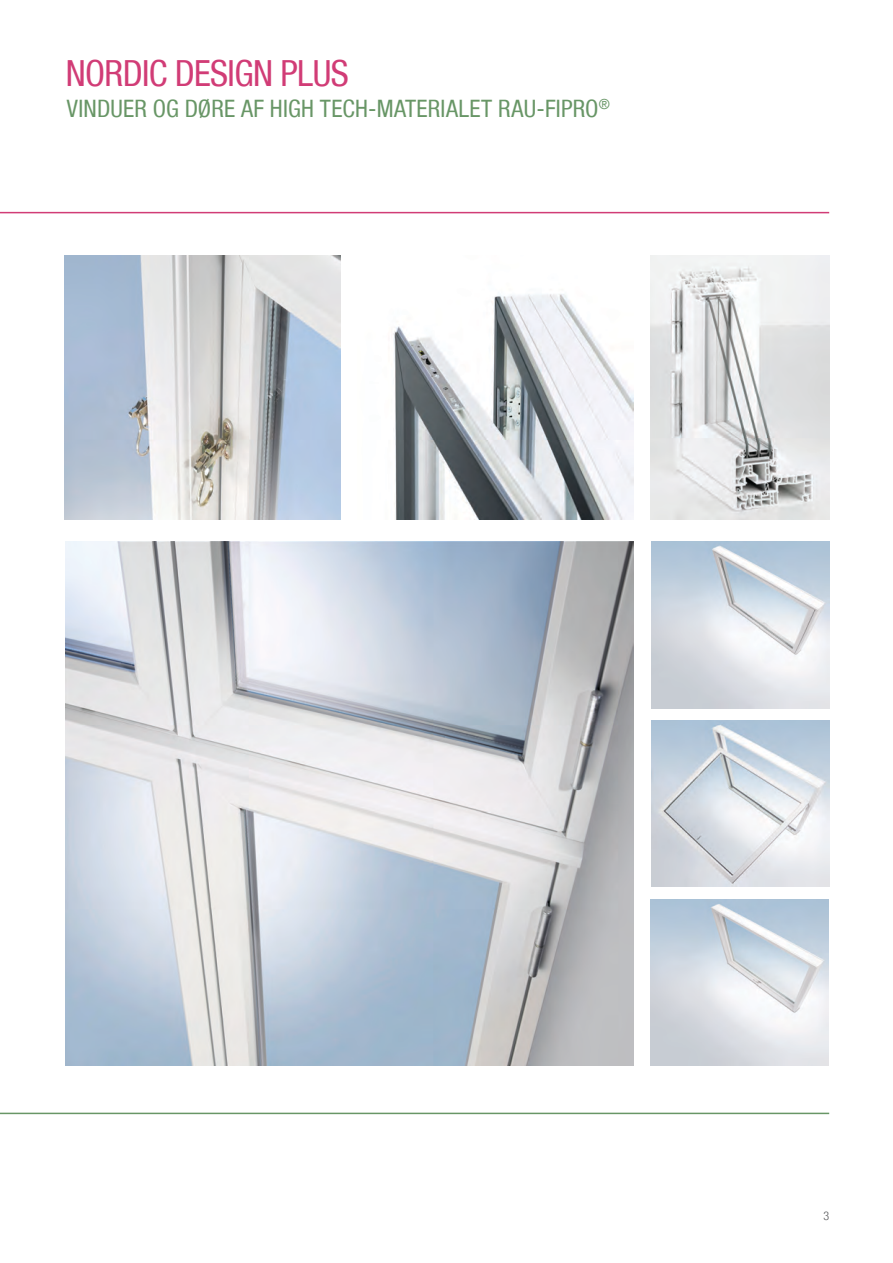
<style>
.page{position:relative;width:893px;height:1263px;background:#fff}
.page>*{position:absolute;margin:0;border:0;box-sizing:border-box;transform-origin:0 0}
.RE_HEADLINE_57{font:condensed 36px "Helvetica Neue LT";letter-spacing:-.015em;color:#d13c76}
.RE_SUBLINE_57{font:condensed 24px "Helvetica Neue LT";letter-spacing:.01em;color:#689666}
.RE_Marginaltext_47{font:300 condensed 12px "Helvetica Neue LT";color:#57585a}
</style>
<div class="page">
<hr style="left:0;top:212px;width:829px;height:1px;background:#d13c76">
<hr style="left:0;top:1113px;width:829px;height:1px;background:#689666">
<img style="left:651px;top:255px;width:178px;height:265px">
<img style="left:66px;top:541px;width:568px;height:524px">
<img style="left:64px;top:255px;width:276px;height:264px">
<img style="left:393px;top:294px;width:240px;height:225px">
<img style="left:651px;top:542px;width:178px;height:166px">
<img style="left:651px;top:899px;width:178px;height:166px">
<img style="left:651px;top:720px;width:178px;height:167px">
<p class="RE_HEADLINE_57" style="left:66px;top:52px;width:284px">NORDIC DESIGN PLUS</p>
<p class="RE_SUBLINE_57" style="left:67px;top:95px;width:544px">VINDUER OG DØRE AF HIGH TECH-MATERIALET RAU-FIPRO<sup>®</sup></p>
<p class="RE_Marginaltext_47" style="left:823px;top:1209px;width:7px">3</p>
</div>
